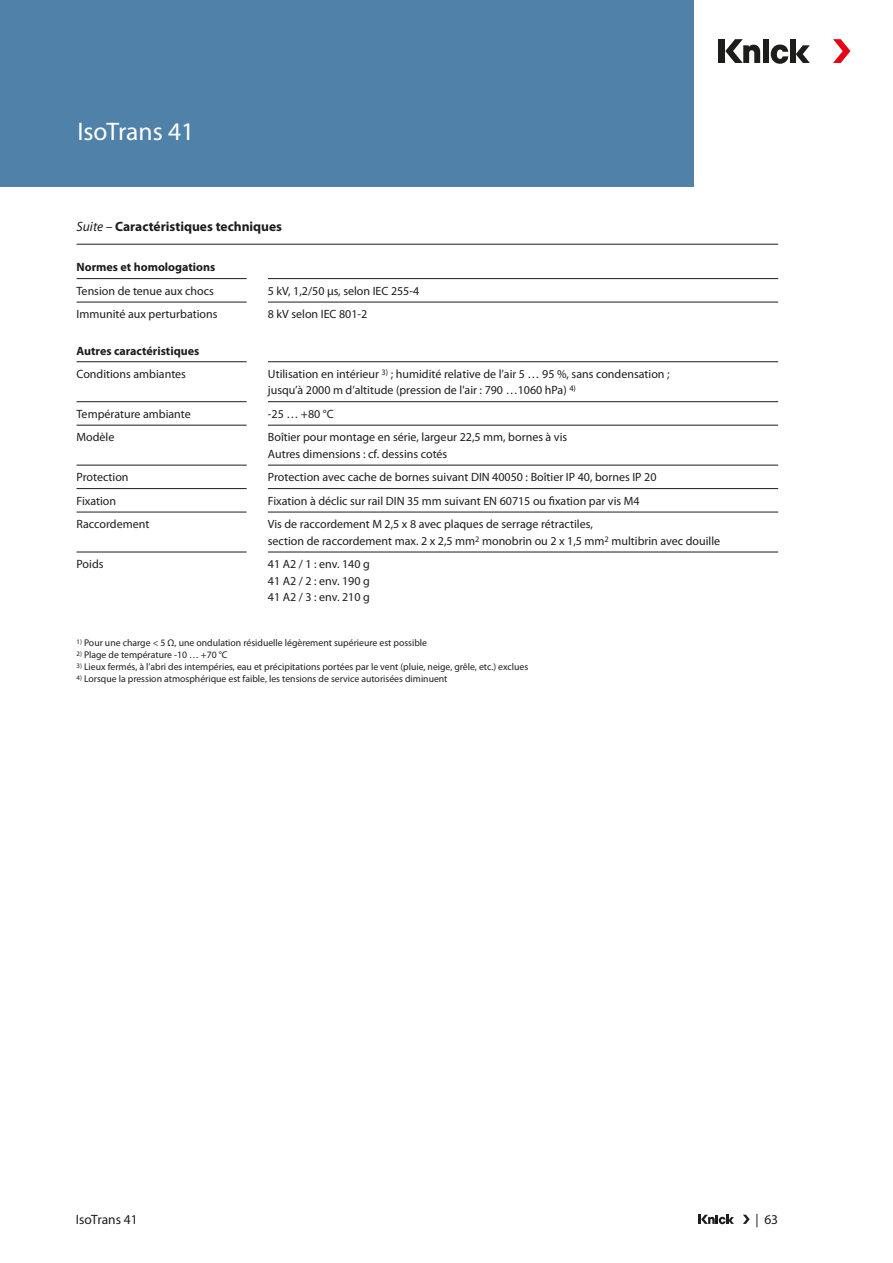
<style>
.page{position:relative;width:893px;height:1263px;background:#fff}
.page>*{position:absolute;margin:0;border:0;box-sizing:border-box;transform-origin:0 0}
.Headline{font:25.5px "Myriad Pro";color:#fff}
.Tabelle_Headline_For{font:700 13.5px "Myriad Pro";color:#1d1d1b}
.t1{font:13.5px "Myriad Pro";color:#1d1d1b}
.Tabelle{font:12px/16.5px "Myriad Pro";color:#1d1d1b}
.Tabelle-2{font:700 12px "Myriad Pro";color:#1d1d1b}
.Fußnoten{font:9.75px "Myriad Pro";color:#1d1d1b}
.s1{font-weight:400;font-style:italic}
</style>
<div class="page">
<div style="left:0;top:0;width:693px;height:187px;background:#5081a9"></div>
<div style="left:719px;top:39px;width:6px;height:24px;background:#1d1d1b"></div>
<div style="left:790px;top:39px;width:6px;height:24px;background:#1d1d1b"></div>
<svg style="left:796px;top:45px;width:14px;height:18px"></svg>
<svg style="left:833px;top:39px;width:17px;height:24px"></svg>
<svg style="left:725px;top:39px;width:63px;height:25px"></svg>
<svg style="left:743px;top:1215px;width:7px;height:9px"></svg>
<svg style="left:699px;top:1215px;width:35px;height:9px"></svg>
<hr style="left:77px;top:244px;width:701px;height:1px;background:#1d1d1b">
<hr style="left:77px;top:278px;width:170px;height:1px;background:#1d1d1b">
<hr style="left:77px;top:302px;width:170px;height:1px;background:#1d1d1b">
<hr style="left:268px;top:278px;width:510px;height:1px;background:#1d1d1b">
<hr style="left:268px;top:302px;width:510px;height:1px;background:#1d1d1b">
<hr style="left:77px;top:361px;width:170px;height:1px;background:#1d1d1b">
<hr style="left:77px;top:401px;width:170px;height:1px;background:#1d1d1b">
<hr style="left:77px;top:425px;width:170px;height:1px;background:#1d1d1b">
<hr style="left:77px;top:465px;width:170px;height:1px;background:#1d1d1b">
<hr style="left:77px;top:488px;width:170px;height:1px;background:#1d1d1b">
<hr style="left:77px;top:512px;width:170px;height:1px;background:#1d1d1b">
<hr style="left:77px;top:552px;width:170px;height:1px;background:#1d1d1b">
<hr style="left:268px;top:361px;width:510px;height:1px;background:#1d1d1b">
<hr style="left:268px;top:401px;width:510px;height:1px;background:#1d1d1b">
<hr style="left:268px;top:425px;width:510px;height:1px;background:#1d1d1b">
<hr style="left:268px;top:465px;width:510px;height:1px;background:#1d1d1b">
<hr style="left:268px;top:488px;width:510px;height:1px;background:#1d1d1b">
<hr style="left:268px;top:512px;width:510px;height:1px;background:#1d1d1b">
<hr style="left:268px;top:552px;width:510px;height:1px;background:#1d1d1b">
<p class="Headline" style="left:77px;top:116px;width:119px">IsoTrans 41</p>
<p class="Tabelle_Headline_For" style="left:77px;top:218px;width:207px"><span class="s1">Suite –</span> Caractéristiques techniques</p>
<p class="Tabelle-2" style="left:77px;top:259px;width:140px">Normes et homologations</p>
<p class="Tabelle" style="left:77px;top:282px;width:139px">Tension de tenue aux chocs</p>
<p class="Tabelle" style="left:268px;top:282px;width:153px">5 kV, 1,2/50 µs, selon IEC 255-4</p>
<p class="Tabelle" style="left:77px;top:306px;width:142px">Immunité aux perturbations</p>
<p class="Tabelle" style="left:268px;top:306px;width:101px">8 kV selon IEC 801-2</p>
<p class="Tabelle-2" style="left:77px;top:343px;width:124px">Autres caractéristiques</p>
<p class="Tabelle" style="left:77px;top:365px;width:111px">Conditions ambiantes</p>
<p class="Tabelle" style="left:268px;top:365px;width:403px">Utilisation en intérieur <sup>3)</sup> ; humidité relative de l’air 5 … 95 %, sans condensation ; jusqu’à 2000 m d’altitude (pression de l'air : 790 …1060 hPa) <sup>4)</sup></p>
<p class="Tabelle" style="left:77px;top:405px;width:116px">Température ambiante</p>
<p class="Tabelle" style="left:268px;top:405px;width:67px">-25 … +80 °C</p>
<p class="Tabelle" style="left:77px;top:429px;width:39px">Modèle</p>
<p class="Tabelle" style="left:268px;top:429px;width:301px">Boîtier pour montage en série, largeur 22,5 mm, bornes à vis<br>Autres dimensions : cf. dessins cotés</p>
<p class="Tabelle" style="left:77px;top:469px;width:54px">Protection</p>
<p class="Tabelle" style="left:268px;top:469px;width:390px">Protection avec cache de bornes suivant DIN 40050 : Boîtier IP 40, bornes IP 20</p>
<p class="Tabelle" style="left:77px;top:492px;width:41px">Fixation</p>
<p class="Tabelle" style="left:268px;top:492px;width:373px">Fixation à déclic sur rail DIN 35 mm suivant EN 60715 ou fixation par vis M4</p>
<p class="Tabelle" style="left:77px;top:516px;width:74px">Raccordement</p>
<p class="Tabelle" style="left:268px;top:516px;width:454px">Vis de raccordement M 2,5 x 8 avec plaques de serrage rétractiles,<br>section de raccordement max. 2 x 2,5 mm<sup>2</sup> monobrin ou 2 x 1,5 mm<sup>2</sup> multibrin avec douille</p>
<p class="Tabelle" style="left:77px;top:556px;width:28px">Poids</p>
<p class="Tabelle" style="left:268px;top:556px;width:103px;text-align:justify">41 A2 / 1 : env. 140 g 41 A2 / 2 : env. 190 g 41 A2 / 3 : env. 210 g</p>
<p class="Fußnoten" style="left:77px;top:637px;width:352px"><sup>1)</sup> Pour une charge &lt; 5 Ω, une ondulation résiduelle légèrement supérieure est possible</p>
<p class="Fußnoten" style="left:77px;top:649px;width:153px"><sup>2)</sup> Plage de température -10 … +70 °C</p>
<p class="Fußnoten" style="left:77px;top:661px;width:453px"><sup>3)</sup> Lieux fermés, à l’abri des intempéries, eau et précipitations portées par le vent (pluie, neige, grêle, etc.) exclues</p>
<p class="Fußnoten" style="left:77px;top:673px;width:372px"><sup>4)</sup> Lorsque la pression atmosphérique est faible, les tensions de service autorisées diminuent</p>
<p class="t1" style="left:76px;top:1211px;width:63px">IsoTrans 41</p>
<p class="t1" style="left:755px;top:1211px;width:24px">| 63</p>
</div>
